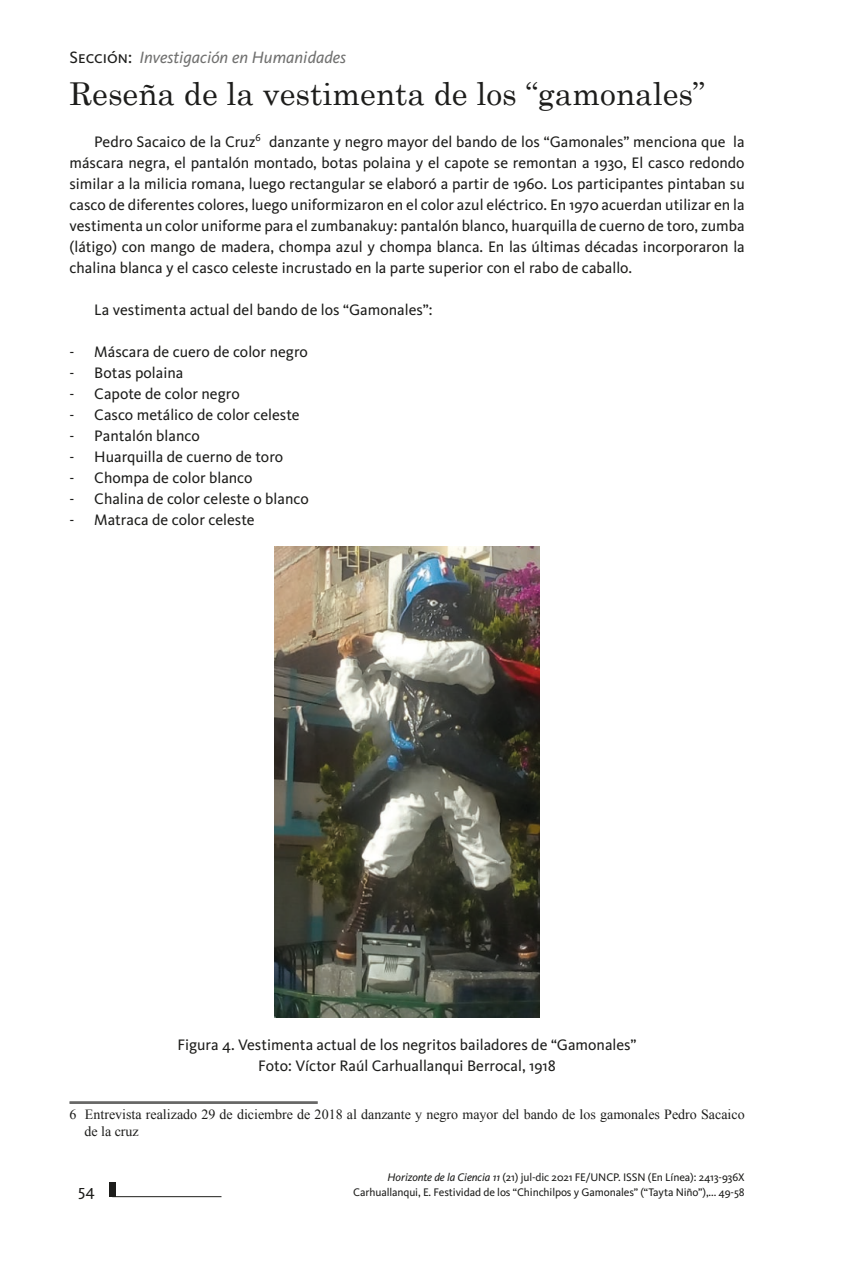
<style>
.page{position:relative;width:844px;height:1265px;background:#fff}
.page>*{position:absolute;margin:0;border:0;box-sizing:border-box;transform-origin:0 0}
.t1{font:31.5px "Century Schoolbook";color:#1d1d1b}
.t2{font:italic 16.97px "Kievit";color:#70706f}
.t3{font:16.62px "Kievit";color:#1d1d1b}
.t4{font:15.75px/21px "Kievit";color:#1d1d1b;text-align:justify}
.t5{font:14px/16.8px "Times New Roman";color:#1d1d1b}
.t6{font:11.38px/14.9px "Kievit";letter-spacing:-.01em;color:#1d1d1b;text-align:right}
.s1{font-family:"Kievit Book SC";font-style:normal;color:#1d1d1b}
.s2{font-style:italic}
</style>
<div class="page">
<hr style="left:112px;top:1196px;width:109px;height:1px;background:#1d1d1b">
<div style="left:109px;top:1182px;width:6px;height:15px;background:#1d1d1b"></div>
<img style="left:274px;top:546px;width:265px;height:471px">
<hr style="left:69px;top:1102px;width:248px;height:1px;background:#1d1d1b">
<hr style="left:69px;top:1103px;width:248px;height:1px;background:#1d1d1b">
<p class="t2" style="left:69px;top:47px;width:278px"><span class="s1">Sección:</span> Investigación en Humanidades</p>
<h1 class="t1" style="left:69px;top:67px;width:637px">Reseña de la vestimenta de los “gamonales”</h1>
<p class="t4" style="left:69px;top:131px;width:676px;text-indent:25px">Pedro Sacaico de la Cruz<sup>6</sup><sup>2</sup> danzante y negro mayor del bando de los “Gamonales” menciona que la máscara negra, el pantalón montado, botas polaina y el capote se remontan a 1930, El casco redondo similar a la milicia romana, luego rectangular se elaboró a partir de 1960. Los participantes pintaban su casco de diferentes colores, luego uniformizaron en el color azul eléctrico. En 1970 acuerdan utilizar en la vestimenta un color uniforme para el zumbanakuy: pantalón blanco, huarquilla de cuerno de toro, zumba (látigo) con mango de madera, chompa azul y chompa blanca. En las últimas décadas incorporaron la chalina blanca y el casco celeste incrustado en la parte superior con el rabo de caballo.</p>
<p class="t4" style="left:94px;top:299px;width:340px">La vestimenta actual del bando de los “Gamonales”:</p>
<p class="t4" style="left:69px;top:341px;width:240px">- Máscara de cuero de color negro</p>
<p class="t4" style="left:69px;top:362px;width:115px">- Botas polaina</p>
<p class="t4" style="left:69px;top:383px;width:172px">- Capote de color negro</p>
<p class="t4" style="left:69px;top:404px;width:232px">- Casco metálico de color celeste</p>
<p class="t4" style="left:69px;top:425px;width:132px">- Pantalón blanco</p>
<p class="t4" style="left:69px;top:446px;width:215px">- Huarquilla de cuerno de toro</p>
<p class="t4" style="left:69px;top:467px;width:184px">- Chompa de color blanco</p>
<p class="t4" style="left:69px;top:488px;width:241px">- Chalina de color celeste o blanco</p>
<p class="t4" style="left:69px;top:509px;width:187px">- Matraca de color celeste</p>
<p class="t4" style="left:177px;top:1034px;width:460px;text-align:center">Figura 4. Vestimenta actual de los negritos bailadores de “Gamonales”<br>Foto: Víctor Raúl Carhuallanqui Berrocal, 1918</p>
<p class="t5" style="left:84px;top:1106px;width:661px;text-indent:-15px">6 Entrevista realizado 29 de diciembre de 2018 al danzante y negro mayor del bando de los gamonales Pedro Sacaico de la cruz</p>
<p class="t6" style="left:353px;top:1170px;width:393px"><span class="s2">Horizonte de la Ciencia 11</span> (21) jul-dic 2021 FE/UNCP. ISSN (En Línea): 2413-936X<br>Carhuallanqui, E. Festividad de los “Chinchilpos y Gamonales” (“Tayta Niño”),... 49-58</p>
<p class="t3" style="left:78px;top:1181px;width:18px">54</p>
</div>
